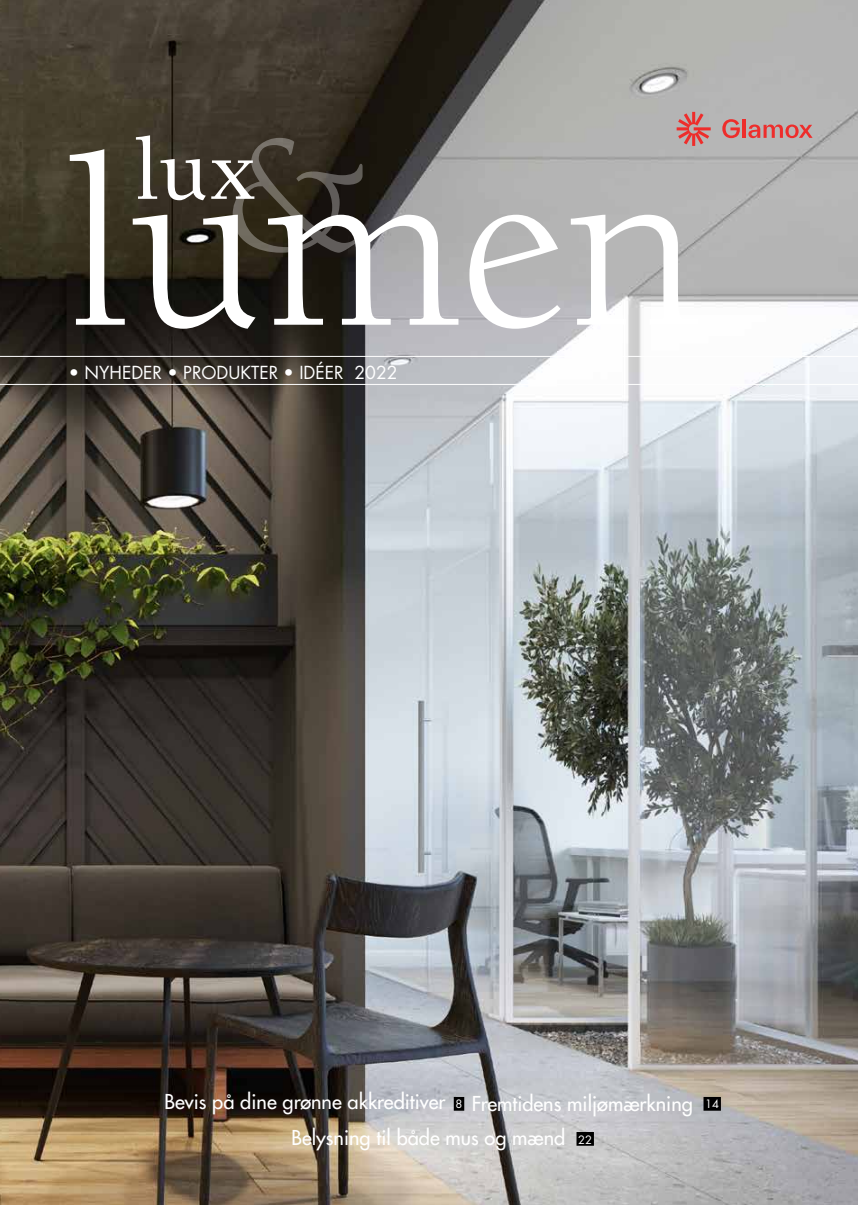
<style>
.page{position:relative;width:858px;height:1205px;background:#fff}
.page>*{position:absolute;margin:0;border:0;box-sizing:border-box;transform-origin:0 0}
.t1{font:248.88px "Berkeley Std";color:#fff}
.t2{font:170.62px "Berkeley Std";color:#fff}
.t3{font:500 90px "Berkeley Std";color:#fff}
.t4{font:500 20px/36.2px "Futura LT Pro";color:#fff;text-align:center}
.t5{font:17.5px "Futura LT Pro";color:#fff}
.s1{font-weight:400;font-size:11.25px}
</style>
<div class="page">
<img style="left:0;top:0;width:857px;height:1205px">
<svg style="left:676px;top:112px;width:34px;height:34px"></svg>
<hr style="left:742px;top:119px;width:3px;height:19px;background:#ee2d2b">
<svg style="left:748px;top:124px;width:64px;height:14px"></svg>
<svg style="left:722px;top:119px;width:17px;height:19px"></svg>
<hr style="left:0;top:356px;width:857px;height:1px;background:#fff">
<hr style="left:0;top:384px;width:857px;height:1px;background:#fff">
<div style="left:454px;top:1097px;width:10px;height:13px;background:#000"></div>
<div style="left:703px;top:1097px;width:17px;height:13px;background:#000"></div>
<div style="left:576px;top:1132px;width:18px;height:13px;background:#000"></div>
<h3 class="t3" style="left:134px;top:122px;width:123px">lux</h3>
<h2 class="t2" style="left:225px;top:104px;width:141px">&amp;</h2>
<h1 class="t1" style="left:65px;top:113px;width:637px">lumen</h1>
<p class="t5" style="left:69px;top:361px;width:330px">• NYHEDER • PRODUKTER • IDÉER 2022</p>
<p class="t4" style="left:164px;top:1082px;width:556px">Bevis på dine grønne akkreditiver <span class="s1">8</span> Fremtidens miljømærkning <span class="s1">14<br></span>Belysning til både mus og mænd <span class="s1">22</span></p>
</div>
